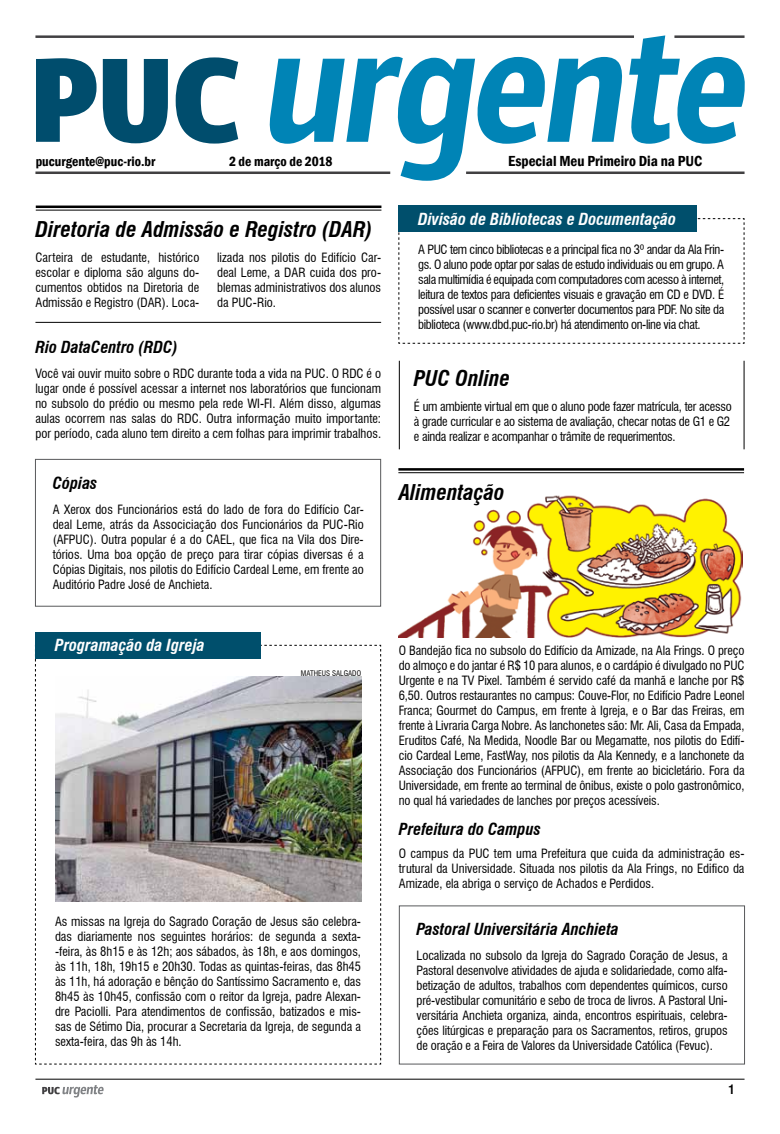
<style>
.page{position:relative;width:780px;height:1134px;background:#fff}
.page>*{position:absolute;margin:0;border:0;box-sizing:border-box;transform-origin:0 0}
.t1{font:italic 700 condensed 21.25px "Swiss 721 BT";color:#000}
.t2{font:italic 700 condensed 16.25px "Swiss 721 BT";color:#000}
.t3{font:italic 700 condensed 16.25px "Swiss 721 BT";color:#fff}
.t4{font:600 condensed 15px "Franklin Gothic";color:#000}
.t5{font:600 condensed 13.75px "Franklin Gothic";color:#000}
.t6{font:condensed 12.5px/15px "Swiss 721 BT";letter-spacing:-.01em;color:#000;text-align:justify}
.t7{font:700 condensed 12.5px "Swiss 721 BT";color:#000}
.t8{font:condensed 7.5px "Swiss 721 BT";color:#000}
</style>
<div class="page">
<hr style="left:35px;top:1079px;width:709px;height:1px;background:#000">
<svg style="left:42px;top:1085px;width:62px;height:12px"></svg>
<img style="left:399px;top:495px;width:343px;height:143px">
<svg style="left:36px;top:58px;width:60px;height:84px"></svg>
<svg style="left:103px;top:59px;width:65px;height:84px"></svg>
<svg style="left:176px;top:57px;width:62px;height:87px"></svg>
<svg style="left:269px;top:57px;width:353px;height:124px"></svg>
<svg style="left:629px;top:35px;width:115px;height:109px"></svg>
<hr style="left:674px;top:35px;width:70px;height:3px;background:#414042">
<hr style="left:35px;top:35px;width:599px;height:3px;background:#414042">
<hr style="left:35px;top:171px;width:355px;height:3px;background:#414042">
<hr style="left:466px;top:171px;width:278px;height:3px;background:#414042">
<hr style="left:35px;top:322px;width:346px;height:1px;background:#000">
<hr style="left:36px;top:206px;width:345px;height:2px;background:#000">
<hr style="left:36px;top:210px;width:345px;height:1px;background:#000">
<div style="left:35px;top:459px;width:346px;height:148px;border:1px solid #58595b"></div>
<hr style="left:399px;top:361px;width:1px;height:88px;background:#000">
<hr style="left:743px;top:361px;width:1px;height:88px;background:#000">
<hr style="left:398px;top:468px;width:346px;height:3px;background:#000">
<hr style="left:398px;top:472px;width:346px;height:1px;background:#000">
<svg style="left:34px;top:644px;width:347px;height:421px"></svg>
<div style="left:35px;top:632px;width:225px;height:26px;background:#004f6c"></div>
<div style="left:399px;top:905px;width:346px;height:159px;border:1px solid #58595b"></div>
<img style="left:55px;top:677px;width:306px;height:224px">
<svg style="left:398px;top:218px;width:347px;height:126px"></svg>
<div style="left:398px;top:206px;width:299px;height:26px;background:#004f6c"></div>
<p class="t5" style="left:36px;top:152px;width:121px">pucurgente@puc-rio.br</p>
<p class="t5" style="left:229px;top:152px;width:105px">2 de março de 2018</p>
<p class="t4" style="left:508px;top:151px;width:196px">Especial Meu Primeiro Dia na PUC</p>
<h1 class="t1" style="left:35px;top:216px;width:338px">Diretoria de Admissão e Registro (DAR)</h1>
<p class="t6" style="left:35px;top:250px;width:165px">Carteira de estudante, histórico escolar e diploma são alguns do&shy;cumentos obtidos na Diretoria de Admissão e Registro (DAR). Loca-</p>
<h2 class="t2" style="left:35px;top:337px;width:144px">Rio DataCentro (RDC)</h2>
<p class="t6" style="left:35px;top:366px;width:347px">Você vai ouvir muito sobre o RDC durante toda a vida na PUC. O RDC é o lugar onde é possível acessar a internet nos laboratórios que funcionam no subsolo do prédio ou mesmo pela rede WI-FI. Além disso, algumas aulas ocorrem nas salas do RDC. Outra informação muito importante: por período, cada aluno tem direito a cem folhas para imprimir trabalhos.</p>
<h2 class="t2" style="left:53px;top:473px;width:46px">Cópias</h2>
<p class="t6" style="left:53px;top:502px;width:312px">A Xerox dos Funcionários está do lado de fora do Edifício Car&shy;deal Leme, atrás da Associciação dos Funcionários da PUC-Rio (AFPUC). Outra popular é a do CAEL, que fica na Vila dos Dire&shy;tórios. Uma boa opção de preço para tirar cópias diversas é a Cópias Digitais, nos pilotis do Edifício Cardeal Leme, em frente ao Auditório Padre José de Anchieta.</p>
<p class="t6" style="left:217px;top:250px;width:165px">lizada nos pilotis do Edifício Car&shy;deal Leme, a DAR cuida dos pro&shy;blemas administrativos dos alunos da PUC-Rio.</p>
<h2 class="t3" style="left:418px;top:209px;width:259px">Divisão de Bibliotecas e Documentação</h2>
<p class="t6" style="left:418px;top:242px;width:307px">A PUC tem cinco bibliotecas e a principal fica no 3º andar da Ala Frin&shy;gs. O aluno pode optar por salas de estudo individuais ou em grupo. A sala multimídia é equipada com computadores com acesso à internet, leitura de textos para deficientes visuais e gravação em CD e DVD. É possível usar o scanner e converter documentos para PDF. No site da biblioteca (www.dbd.puc-rio.br) há atendimento on-line via chat.</p>
<h1 class="t1" style="left:414px;top:366px;width:98px">PUC Online</h1>
<p class="t6" style="left:414px;top:399px;width:319px;text-align:left">É um ambiente virtual em que o aluno pode fazer matrícula, ter acesso à grade curricular e ao sistema de avaliação, checar notas de G1 e G2 e ainda realizar e acompanhar o trâmite de requerimentos.</p>
<h1 class="t1" style="left:399px;top:479px;width:107px">Alimentação</h1>
<h2 class="t3" style="left:55px;top:636px;width:151px">Programação da Igreja</h2>
<p class="t8" style="left:301px;top:669px;width:22px">Matheus</p>
<p class="t8" style="left:332px;top:669px;width:10px">Salgado</p>
<p class="t6" style="left:55px;top:913px;width:307px">As missas na Igreja do Sagrado Coração de Jesus são celebra&shy;das diariamente nos seguintes horários: de segunda a sexta--feira, às 8h15 e às 12h; aos sábados, às 18h, e aos domingos, às 11h, 18h, 19h15 e 20h30. Todas as quintas-feiras, das 8h45 às 11h, há adoração e bênção do Santíssimo Sacramento e, das 8h45 às 10h45, confissão com o reitor da Igreja, padre Alexan&shy;dre Paciolli. Para atendimentos de confissão, batizados e mis&shy;sas de Sétimo Dia, procurar a Secretaria da Igreja, de segunda a sexta-feira, das 9h às 14h.</p>
<p class="t6" style="left:399px;top:643px;width:347px">O Bandejão fica no subsolo do Edifício da Amizade, na Ala Frings. O preço do almoço e do jantar é R$ 10 para alunos, e o cardápio é divulgado no PUC Urgente e na TV Pixel. Também é servido café da manhã e lanche por R$ 6,50. Outros restaurantes no campus: Couve-Flor, no Edifício Padre Leonel Franca; Gourmet do Campus, em frente à Igreja, e o Bar das Freiras, em frente à Livraria Carga Nobre. As lanchonetes são: Mr. Ali, Casa da Empada, Eruditos Café, Na Medida, Noodle Bar ou Megamatte, nos pilotis do Edifí&shy;cio Cardeal Leme, FastWay, nos pilotis da Ala Kennedy, e a lanchonete da Associação dos Funcionários (AFPUC), em frente ao bicicletário. Fora da Universidade, em frente ao terminal de ônibus, existe o polo gastronômico, no qual há variedades de lanches por preços acessíveis.</p>
<h2 class="t2" style="left:399px;top:819px;width:143px">Prefeitura do Campus</h2>
<p class="t6" style="left:399px;top:846px;width:347px">O campus da PUC tem uma Prefeitura que cuida da administração es&shy;trutural da Universidade. Situada nos pilotis da Ala Frings, no Edifico da Amizade, ela abriga o serviço de Achados e Perdidos.</p>
<h2 class="t2" style="left:416px;top:919px;width:204px">Pastoral Universitária Anchieta</h2>
<p class="t6" style="left:416px;top:948px;width:312px">Localizada no subsolo da Igreja do Sagrado Coração de Jesus, a Pastoral desenvolve atividades de ajuda e solidariedade, como alfa&shy;betização de adultos, trabalhos com dependentes químicos, curso pré-vestibular comunitário e sebo de troca de livros. A Pastoral Uni&shy;versitária Anchieta organiza, ainda, encontros espirituais, celebra&shy;ções litúrgicas e preparação para os Sacramentos, retiros, grupos de oração e a Feira de Valores da Universidade Católica (Fevuc).</p>
<p class="t7" style="left:728px;top:1082px;width:8px">1</p>
</div>
